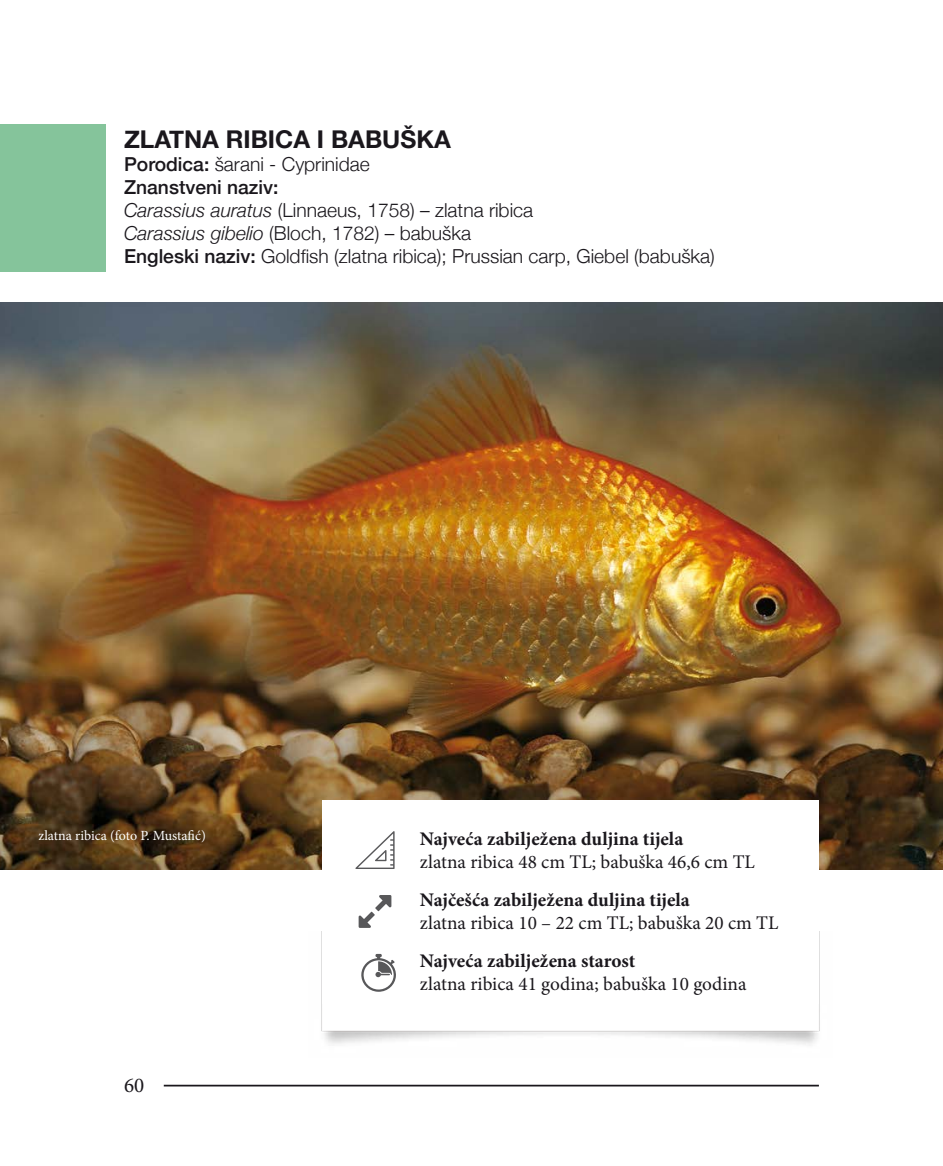
<style>
.page{position:relative;width:943px;height:1166px;background:#fff}
.page>*{position:absolute;margin:0;border:0;box-sizing:border-box;transform-origin:0 0}
.t1{font:700 24.5px "Helvetica Neue";color:#1a171c}
.t2{font:21px "Minion Pro";color:#1a171c}
.t3{font:300 19.25px/23.1px "Helvetica Neue";color:#1a171c}
.t4{font:19.25px "Minion Pro";color:#1a171c}
.t5{font:700 19.25px "Minion Pro";color:#1a171c}
.t6{font:14px "Minion Pro";letter-spacing:-.005em;color:#fff}
.s1{font-weight:500}
.s2{font-style:italic}
</style>
<div class="page">
<hr style="left:164px;top:1085px;width:655px;height:1px;background:#1a171c">
<img style="left:0;top:302px;width:943px;height:567px">
<div style="left:0;top:124px;width:106px;height:147px;background:#85c49b"></div>
<div style="left:322px;top:800px;width:496px;height:204px;background:#fff"></div>
<svg style="left:358px;top:895px;width:33px;height:33px"></svg>
<svg style="left:355px;top:831px;width:39px;height:38px"></svg>
<svg style="left:361px;top:954px;width:35px;height:38px"></svg>
<p class="t1" style="left:124px;top:120px;width:328px">ZLATNA RIBICA I BABUŠKA</p>
<p class="t3" style="left:124px;top:151px;width:592px"><span class="s1">Porodica:</span> šarani - Cyprinidae<br><span class="s1">Znanstveni naziv:<br></span><span class="s2">Carassius auratus</span> (Linnaeus, 1758) – zlatna ribica<br><span class="s2">Carassius gibelio</span> (Bloch, 1782) – babuška<br><span class="s1">Engleski naziv:</span> Goldfish (zlatna ribica); Prussian carp, Giebel (babuška)</p>
<p class="t6" style="left:38px;top:826px;width:169px">zlatna ribica (foto P. Mustafić)</p>
<p class="t2" style="left:124px;top:1071px;width:22px">60</p>
<p class="t5" style="left:420px;top:827px;width:265px">Najveća zabilježena duljina tijela</p>
<p class="t4" style="left:420px;top:849px;width:336px">zlatna ribica 48 cm TL; babuška 46,6 cm TL</p>
<p class="t5" style="left:420px;top:888px;width:271px">Najčešća zabilježena duljina tijela</p>
<p class="t4" style="left:420px;top:910px;width:360px">zlatna ribica 10 – 22 cm TL; babuška 20 cm TL</p>
<p class="t5" style="left:420px;top:949px;width:217px">Najveća zabilježena starost</p>
<p class="t4" style="left:420px;top:971px;width:328px">zlatna ribica 41 godina; babuška 10 godina</p>
</div>
